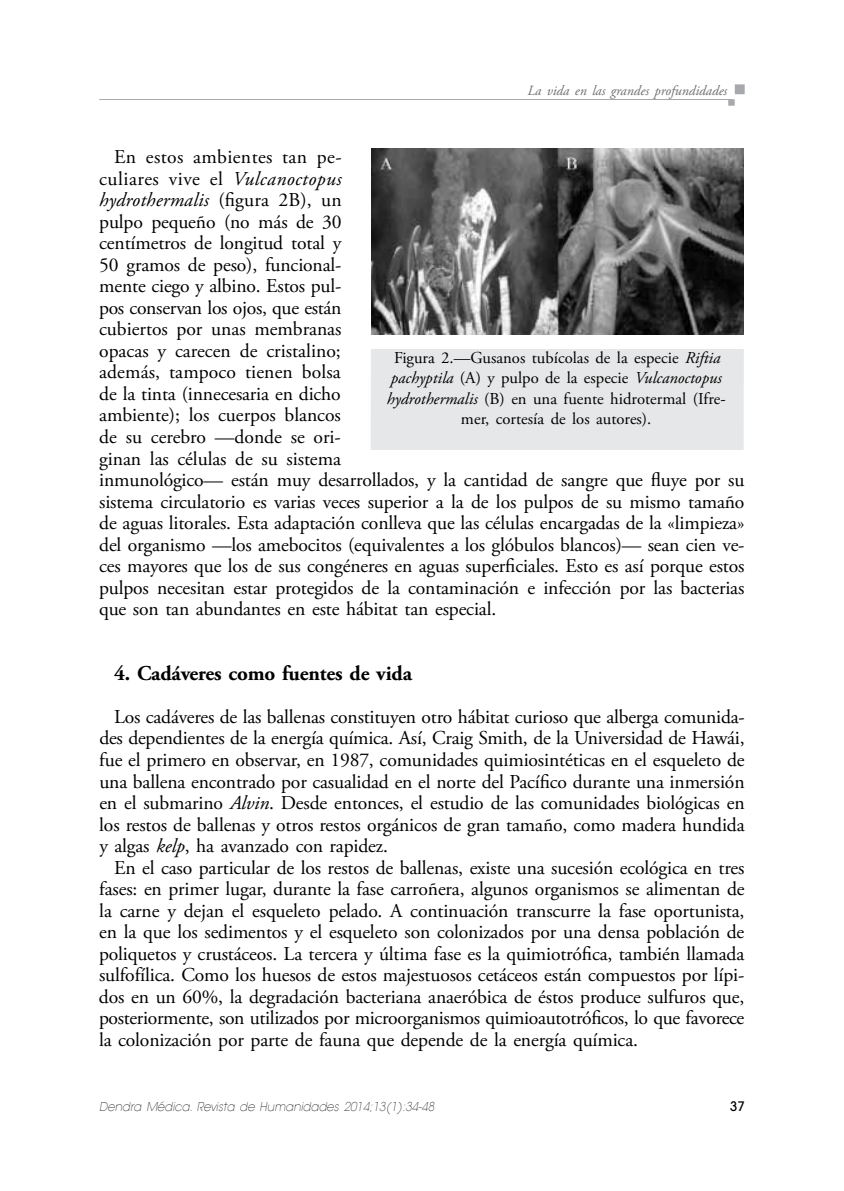
<style>
.page{position:relative;width:844px;height:1191px;background:#fff}
.page>*{position:absolute;margin:0;border:0;box-sizing:border-box;transform-origin:0 0}
.t1{font:700 21px "Adobe Garamond Pro";letter-spacing:-.005em;color:#000}
.t2{font:19.6px/21.5px "Adobe Garamond Pro";letter-spacing:-.01em;color:#000;text-align:justify}
.t3{font:16.62px/20.5px "Adobe Garamond Pro";color:#000;text-align:center}
.t4{font:italic 14px "Adobe Garamond Pro";color:#6d6e71}
.t5{font:500 13.12px "Avant Garde LT";color:#000}
.t6{font:italic 200 12.25px "Avant Garde LT";color:#000;scale:.95 1}
.s1{font-style:italic}
</style>
<div class="page">
<div style="left:734px;top:84px;width:10px;height:10px;background:#a7a9ac;border:2px solid #a7a9ac"></div>
<svg style="left:728px;top:99px;width:6px;height:7px"></svg>
<hr style="left:99px;top:99px;width:633px;height:1px;background:#a7a9ac">
<img style="left:371px;top:149px;width:372px;height:185px">
<div style="left:371px;top:350px;width:371px;height:99px;background:#e6e7e8"></div>
<div style="left:370px;top:349px;width:373px;height:101px;border:2px solid #e6e7e8"></div>
<p class="t4" style="left:527px;top:82px;width:201px">La vida en las grandes profundidades</p>
<p class="t2" style="left:99px;top:147px;width:646px;text-align:left;text-indent:15px">En estos ambientes tan pe-<br>culiares vive el <span class="s1">Vulcanoctopus<br>hydrothermalis</span> (figura 2B), un<br>pulpo pequeño (no más de 30<br>centímetros de longitud total y<br>50 gramos de peso), funcional-<br>mente ciego y albino. Estos pul-<br>pos conservan los ojos, que están<br>cubiertos por unas membranas<br>opacas y carecen de cristalino;<br>además, tampoco tienen bolsa<br>de la tinta (innecesaria en dicho<br>ambiente); los cuerpos blancos<br>de su cerebro —donde se ori-<br>ginan las células de su sistema<br>inmunológico— están muy desarrollados, y la cantidad de sangre que fluye por su sistema circulatorio es varias veces superior a la de los pulpos de su mismo tamaño de aguas litorales. Esta adaptación conlleva que las células encargadas de la «limpieza» del organismo —los amebocitos (equivalentes a los glóbulos blancos)— sean cien ve&shy;ces mayores que los de sus congéneres en aguas superficiales. Esto es así porque estos pulpos necesitan estar protegidos de la contaminación e infección por las bacterias que son tan abundantes en este hábitat tan especial.</p>
<p class="t3" style="left:387px;top:348px;width:340px">Figura 2.—Gusanos tubícolas de la especie <span class="s1">Riftia pachyptila</span> (A) y pulpo de la especie <span class="s1">Vulcanoctopus hydrothermalis</span> (B) en una fuente hidrotermal (Ifre&shy;mer, cortesía de los autores).</p>
<p class="t1" style="left:114px;top:661px;width:299px">4. Cadáveres como fuentes de vida</p>
<p class="t2" style="left:99px;top:706px;width:646px;text-indent:15px">Los cadáveres de las ballenas constituyen otro hábitat curioso que alberga comunida&shy;des dependientes de la energía química. Así, Craig Smith, de la Universidad de Hawái, fue el primero en observar, en 1987, comunidades quimiosintéticas en el esqueleto de una ballena encontrado por casualidad en el norte del Pacífico durante una inmersión en el submarino <span class="s1">Alvin</span>. Desde entonces, el estudio de las comunidades biológicas en los restos de ballenas y otros restos orgánicos de gran tamaño, como madera hundida y algas <span class="s1">kelp</span>, ha avanzado con rapidez.</p>
<p class="t2" style="left:99px;top:857px;width:647px;text-indent:15px">En el caso particular de los restos de ballenas, existe una sucesión ecológica en tres fases: en primer lugar, durante la fase carroñera, algunos organismos se alimentan de la carne y dejan el esqueleto pelado. A continuación transcurre la fase oportunista, en la que los sedimentos y el esqueleto son colonizados por una densa población de poliquetos y crustáceos. La tercera y última fase es la quimiotrófica, también llamada sulfofílica. Como los huesos de estos majestuosos cetáceos están compuestos por lípi&shy;dos en un 60%, la degradación bacteriana anaeróbica de éstos produce sulfuros que, posteriormente, son utilizados por microorganismos quimioautotróficos, lo que favorece la colonización por parte de fauna que depende de la energía química.</p>
<p class="t6" style="left:99px;top:1099px;width:354px">Dendra Médica. Revista de Humanidades 2014;13(1):34-48</p>
<p class="t5" style="left:730px;top:1098px;width:16px">37</p>
</div>
